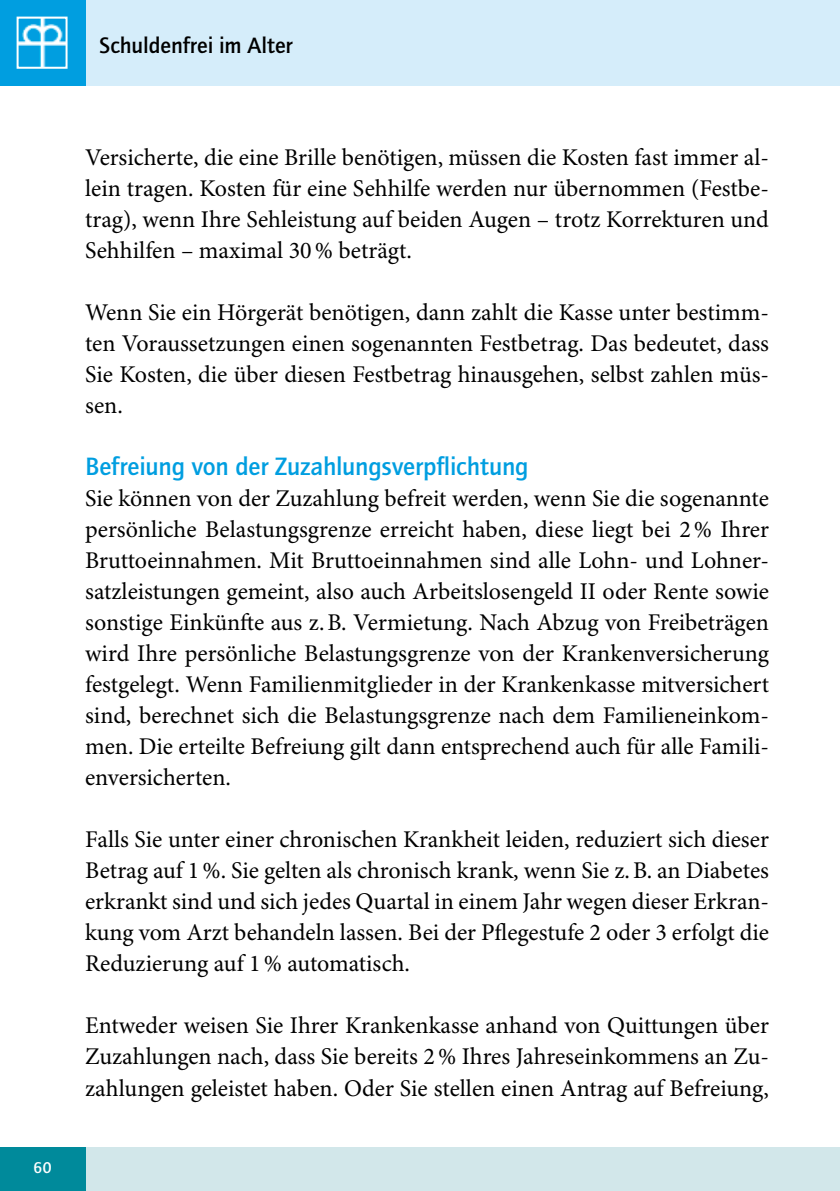
<style>
.page{position:relative;width:840px;height:1191px;background:#fff}
.page>*{position:absolute;margin:0;border:0;box-sizing:border-box;transform-origin:0 0}
.t1{font:500 26px "Quay Sans ITC Std";letter-spacing:-.005em;color:#009ee0}
.t2{font:24px/31px "Minion Pro";color:#000;text-align:justify}
.t3{font:500 23px "Quay Sans ITC Std";color:#000}
.t4{font:500 16px "Quay Sans ITC Std";color:#fff}
</style>
<div class="page">
<div style="left:0;top:0;width:839px;height:85px;background:#d5edfa"></div>
<div style="left:0;top:1147px;width:839px;height:44px;background:#d2e7ea"></div>
<div style="left:0;top:1147px;width:85px;height:44px;background:#008a9b"></div>
<div style="left:0;top:0;width:85px;height:85px;background:#009ee0"></div>
<img style="left:20px;top:20px;width:44px;height:46px">
<div style="left:17px;top:17px;width:50px;height:52px;border:2px solid #fff"></div>
<p class="t3" style="left:99px;top:31px;width:194px">Schuldenfrei im Alter</p>
<p class="t4" style="left:34px;top:1158px;width:19px">60</p>
<p class="t2" style="left:85px;top:143px;width:685px">Versicherte, die eine Brille benötigen, müssen die Kosten fast immer al&shy;lein tragen. Kosten für eine Sehhilfe werden nur übernommen (Festbe&shy;trag), wenn Ihre Sehleistung auf beiden Augen – trotz Korrekturen und Sehhilfen – maximal 30% beträgt.</p>
<p class="t2" style="left:85px;top:298px;width:685px">Wenn Sie ein Hörgerät benötigen, dann zahlt die Kasse unter bestimm&shy;ten Voraussetzungen einen sogenannten Festbetrag. Das bedeutet, dass Sie Kosten, die über diesen Festbetrag hinausgehen, selbst zahlen müs&shy;sen.</p>
<p class="t1" style="left:85px;top:451px;width:444px">Befreiung von der Zuzahlungsverpflichtung</p>
<p class="t2" style="left:85px;top:484px;width:685px">Sie können von der Zuzahlung befreit werden, wenn Sie die sogenannte persönliche Belastungsgrenze erreicht haben, diese liegt bei 2% Ihrer Bruttoeinnahmen. Mit Bruttoeinnahmen sind alle Lohn- und Lohner&shy;satzleistungen gemeint, also auch Arbeitslosengeld II oder Rente sowie sonstige Einkünfte aus z.B. Vermietung. Nach Abzug von Freibeträgen wird Ihre persönliche Belastungsgrenze von der Krankenversicherung festgelegt. Wenn Familienmitglieder in der Krankenkasse mitversichert sind, berechnet sich die Belastungsgrenze nach dem Familieneinkom&shy;men. Die erteilte Befreiung gilt dann entsprechend auch für alle Famili&shy;enversicherten.</p>
<p class="t2" style="left:85px;top:825px;width:685px">Falls Sie unter einer chronischen Krankheit leiden, reduziert sich dieser Betrag auf 1%. Sie gelten als chronisch krank, wenn Sie z.B. an Diabetes erkrankt sind und sich jedes Quartal in einem Jahr wegen dieser Erkran&shy;kung vom Arzt behandeln lassen. Bei der Pflegestufe 2 oder 3 erfolgt die Reduzierung auf 1% automatisch.</p>
<p class="t2" style="left:85px;top:1011px;width:685px">Entweder weisen Sie Ihrer Krankenkasse anhand von Quittungen über Zuzahlungen nach, dass Sie bereits 2% Ihres Jahreseinkommens an Zu&shy;zahlungen geleistet haben. Oder Sie stellen einen Antrag auf Befreiung,</p>
</div>
